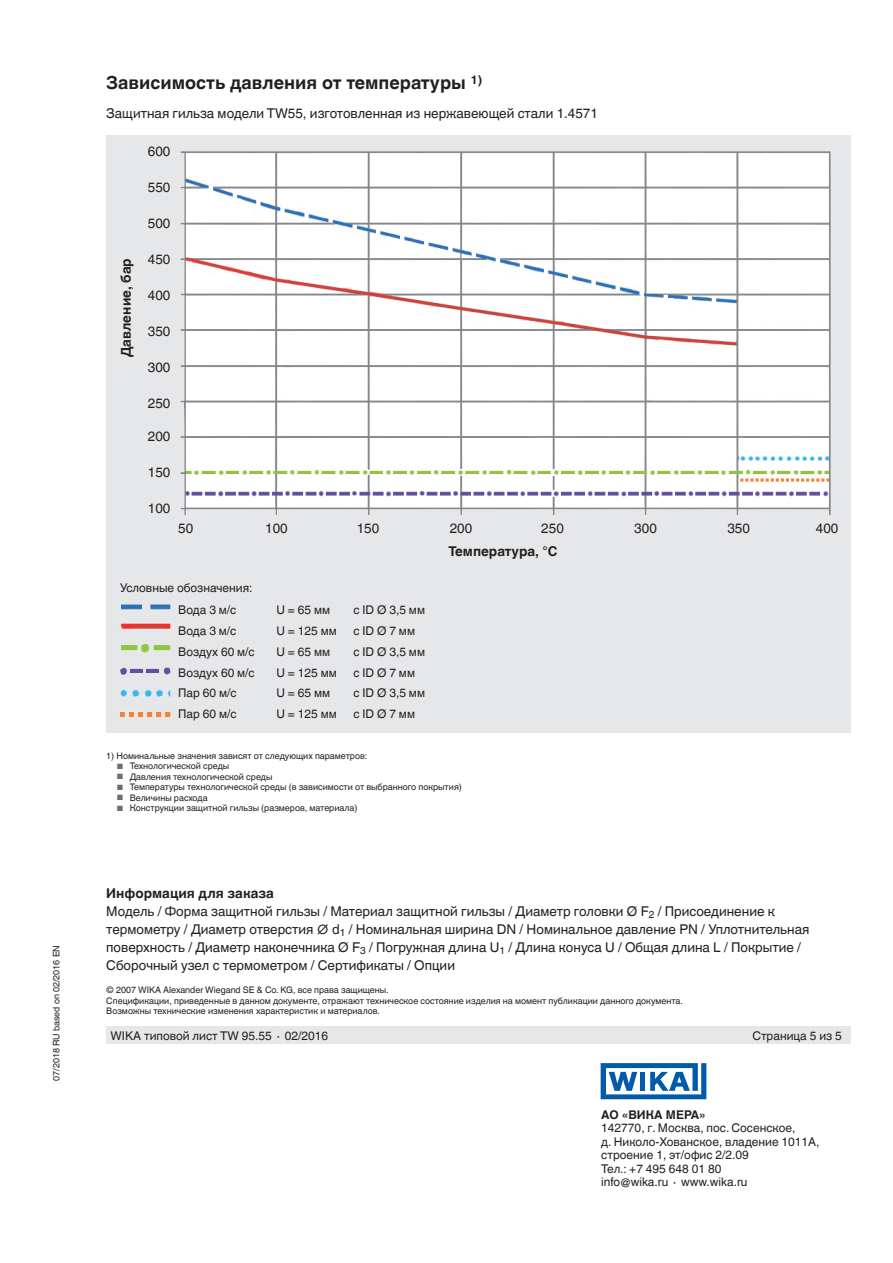
<style>
.page{position:relative;width:893px;height:1263px;background:#fff}
.page>*{position:absolute;margin:0;border:0;box-sizing:border-box;transform-origin:0 0}
.t1{font:700 18px "Helvetica World";color:#231f20}
.t2{font:13.5px/18px "Helvetica World";color:#231f20}
.t3{font:700 13.5px "Helvetica World";color:#231f20}
.t4{font:12px/13.5px "Helvetica World";color:#231f20}
.t5{font:700 12px "Helvetica World";color:#231f20}
.t6{font:9px/10.5px "Helvetica World";color:#231f20}
.s1{font-size:7.65px;color:#6c6d70}
.s2{font-weight:700}
</style>
<div class="page">
<svg style="left:601px;top:1063px;width:105px;height:36px"></svg>
<div style="left:106px;top:1027px;width:744px;height:17px;background:#e6e7e9"></div>
<div style="left:106px;top:135px;width:744px;height:598px;background:#e6e7e9"></div>
<img style="left:119px;top:604px;width:52px;height:113px">
<img style="left:181px;top:151px;width:650px;height:364px">
<p class="t6" style="left:51px;top:1081px;width:137px;rotate:-90deg">07/2018 RU based on 02/2016 EN</p>
<h1 class="t1" style="left:106px;top:73px;width:377px">Зависимость давления от температуры <sup>1)</sup></h1>
<h2 class="t2" style="left:106px;top:104px;width:493px">Защитная гильза модели TW55, изготовленная из нержавеющей стали 1.4571</h2>
<h2 class="t3" style="left:118px;top:357px;width:100px;rotate:-90deg">Давление, бар</h2>
<h2 class="t2" style="left:148px;top:142px;width:24px">600</h2>
<h2 class="t2" style="left:148px;top:178px;width:24px">550</h2>
<h2 class="t2" style="left:148px;top:214px;width:24px">500</h2>
<h2 class="t2" style="left:148px;top:250px;width:24px">450</h2>
<h2 class="t2" style="left:148px;top:286px;width:24px">400</h2>
<h2 class="t2" style="left:148px;top:322px;width:24px">350</h2>
<h2 class="t2" style="left:148px;top:358px;width:24px">300</h2>
<h2 class="t2" style="left:148px;top:394px;width:24px">250</h2>
<h2 class="t2" style="left:148px;top:427px;width:24px">200</h2>
<h2 class="t2" style="left:148px;top:463px;width:24px">150</h2>
<h2 class="t2" style="left:148px;top:499px;width:24px">100</h2>
<h2 class="t2" style="left:178px;top:519px;width:17px">50</h2>
<h2 class="t2" style="left:265px;top:519px;width:24px">100</h2>
<h2 class="t2" style="left:357px;top:519px;width:24px">150</h2>
<h2 class="t2" style="left:450px;top:519px;width:24px">200</h2>
<h2 class="t2" style="left:541px;top:519px;width:24px">250</h2>
<h2 class="t2" style="left:634px;top:519px;width:24px">300</h2>
<h2 class="t2" style="left:727px;top:519px;width:24px">350</h2>
<h2 class="t2" style="left:816px;top:519px;width:24px">400</h2>
<h2 class="t3" style="left:449px;top:544px;width:111px">Температура, °C</h2>
<h3 class="t4" style="left:178px;top:577px;width:76px;line-height:21.8px;text-indent:-58px">Условные обозначения:<br>Вода 3 м/с</h3>
<h3 class="t4" style="left:276px;top:603px;width:55px">U = 65 мм</h3>
<h3 class="t4" style="left:353px;top:603px;width:73px">с ID Ø 3,5 мм</h3>
<h3 class="t4" style="left:178px;top:624px;width:60px">Вода 3 м/с</h3>
<h3 class="t4" style="left:276px;top:624px;width:62px">U = 125 мм</h3>
<h3 class="t4" style="left:353px;top:624px;width:63px">с ID Ø 7 мм</h3>
<h3 class="t4" style="left:178px;top:645px;width:78px">Воздух 60 м/с</h3>
<h3 class="t4" style="left:276px;top:645px;width:55px">U = 65 мм</h3>
<h3 class="t4" style="left:353px;top:645px;width:73px">с ID Ø 3,5 мм</h3>
<h3 class="t4" style="left:178px;top:666px;width:78px">Воздух 60 м/с</h3>
<h3 class="t4" style="left:276px;top:666px;width:62px">U = 125 мм</h3>
<h3 class="t4" style="left:353px;top:666px;width:63px">с ID Ø 7 мм</h3>
<h3 class="t4" style="left:178px;top:686px;width:60px">Пар 60 м/с</h3>
<h3 class="t4" style="left:276px;top:686px;width:55px">U = 65 мм</h3>
<h3 class="t4" style="left:353px;top:686px;width:73px">с ID Ø 3,5 мм</h3>
<h3 class="t4" style="left:178px;top:707px;width:60px">Пар 60 м/с</h3>
<h3 class="t4" style="left:276px;top:707px;width:62px">U = 125 мм</h3>
<h3 class="t4" style="left:353px;top:707px;width:63px">с ID Ø 7 мм</h3>
<p class="t6" style="left:106px;top:750px;width:263px">1) Номинальные значения зависят от следующих параметров:</p>
<p class="t6" style="left:117px;top:761px;width:114px"><span class="s1">■</span> Технологической среды</p>
<p class="t6" style="left:117px;top:771px;width:157px"><span class="s1">■</span> Давления технологической среды</p>
<p class="t6" style="left:117px;top:782px;width:346px"><span class="s1">■</span> Температуры технологической среды (в зависимости от выбранного покрытия)</p>
<p class="t6" style="left:117px;top:792px;width:92px"><span class="s1">■</span> Величины расхода</p>
<p class="t6" style="left:117px;top:803px;width:242px"><span class="s1">■</span> Конструкции защитной гильзы (размеров, материала)</p>
<p class="t2" style="left:106px;top:884px;width:705px"><span class="s2">Информация для заказа<br></span>Модель / Форма защитной гильзы / Материал защитной гильзы / Диаметр головки Ø F<sub>2</sub> / Присоединение к термометру / Диаметр отверстия ∅ d<sub>1</sub> / Номинальная ширина DN / Номинальное давление PN / Уплотнительная поверхность / Диаметр наконечника Ø F<sub>3</sub> / Погружная длина U<sub>1</sub> / Длина конуса U / Общая длина L / Покрытие / Сборочный узел с термометром / Сертификаты / Опции</p>
<p class="t6" style="left:106px;top:985px;width:578px">© 2007 WIKA Alexander Wiegand SE &amp; Co. KG, все права защищены.<br>Спецификации, приведенные в данном документе, отражают техническое состояние изделия на момент публикации данного документа.<br>Возможны технические изменения характеристик и материалов.</p>
<h3 class="t4" style="left:111px;top:1029px;width:219px">WIKA типовой лист TW 95.55 ∙ 02/2016</h3>
<h3 class="t4" style="left:752px;top:1029px;width:91px">Страница 5 из 5</h3>
<h3 class="t5" style="left:601px;top:1107px;width:106px">АО «ВИКА МЕРА»</h3>
<h3 class="t4" style="left:601px;top:1121px;width:220px">142770, г. Москва, пос. Сосенское,<br>д. Николо-Хованское, владение 1011А, строение 1, эт/офис 2/2.09<br>Тел.: +7 495 648 01 80<br>info@wika.ru ∙ www.wika.ru</h3>
</div>
